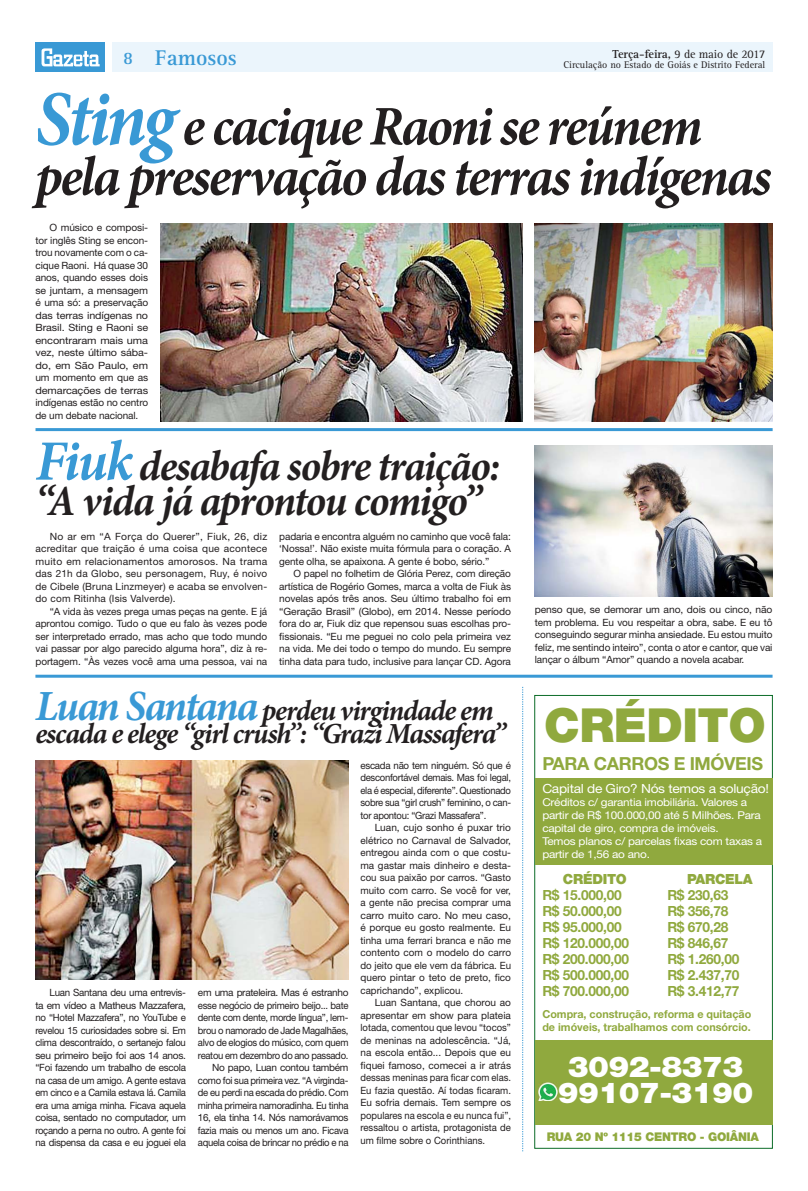
<style>
.page{position:relative;width:808px;height:1191px;background:#fff}
.page>*{position:absolute;margin:0;border:0;box-sizing:border-box;transform-origin:0 0}
.t1{font:italic 700 56px/50.3px "Minion Pro";letter-spacing:-.04em;color:#231f20;scale:.95 1}
.t2{font:900 47px "Helvetica Neue";letter-spacing:-.01em;color:#90a93e}
.t3{font:italic 700 43.1px/35px "Minion Pro";letter-spacing:-.03em;color:#231f20;scale:.96 1}
.t4{font:italic 700 29.1px/23px "Minion Pro";letter-spacing:-.04em;color:#231f20}
.t5{font:900 28.8px/26px "Helvetica Neue";letter-spacing:-.02em;color:#fff;text-align:center;scale:1.09 1}
.t6{font:700 22px "Rotis Serif";color:#3999d5}
.t7{font:700 18px "Helvetica Neue";letter-spacing:-.02em;color:#90a93e}
.t8{font:700 14px/16px "Helvetica Neue";letter-spacing:-.02em;color:#90a93e}
.t9{font:900 14px "Helvetica Neue";letter-spacing:-.02em;color:#90a93e}
.t10{font:12.6px "Helvetica Neue";letter-spacing:-.02em;color:#fff;scale:1.09 1}
.t11{font:12px "Rotis Serif";letter-spacing:-.01em;color:#231f20}
.t12{font:900 12px "Helvetica Neue";letter-spacing:-.02em;color:#90a93e}
.t13{font:700 11px/13px "Helvetica Neue";color:#90a93e}
.t14{font:10.8px/13px "Helvetica Neue";letter-spacing:-.02em;color:#fff;scale:1.09 1}
.t15{font:10px/12.5px "Helvetica Neue";letter-spacing:-.03em;color:#231f20;text-align:justify}
.t16{font:10px "Rotis Serif";color:#231f20}
.s1{font-weight:700}
.s2{font-size:18px}
.s3{font-size:78px;color:#3999d5}
.s4{font-size:57px;color:#3999d5}
.s5{font-size:43px;color:#3999d5}
</style>
<div class="page">
<div style="left:112px;top:43px;width:660px;height:29px;background:#ebf5fc"></div>
<div style="left:35px;top:43px;width:70px;height:29px;background:#3999d5"></div>
<svg style="left:42px;top:48px;width:58px;height:18px"></svg>
<hr style="left:35px;top:674px;width:737px;height:3px;background:#3999d5">
<div style="left:534px;top:695px;width:238px;height:453px;border:1px solid #0c6c28"></div>
<div style="left:535px;top:778px;width:237px;height:87px;background:#90a93e"></div>
<div style="left:535px;top:1039px;width:237px;height:85px;background:#90a93e"></div>
<img style="left:539px;top:1082px;width:18px;height:19px">
<img style="left:160px;top:223px;width:362px;height:198px">
<svg style="left:522px;top:687px;width:1px;height:464px"></svg>
<img style="left:35px;top:760px;width:313px;height:219px">
<hr style="left:36px;top:428px;width:737px;height:3px;background:#3999d5">
<img style="left:535px;top:445px;width:238px;height:152px">
<img style="left:534px;top:223px;width:238px;height:198px">
<p class="t11" style="left:612px;top:49px;width:154px"><span class="s1">Terça-feira,</span> 9 de maio de 2017</p>
<h3 class="t6" style="left:123px;top:50px;width:115px"><span class="s2">8</span> Famosos</h3>
<p class="t16" style="left:563px;top:61px;width:203px">Circulação no Estado de Goiás e Distrito Federal</p>
<h1 class="t1" style="left:35px;top:106px;width:776px"><span class="s3">Sting</span> e cacique Raoni se reúnem pela preservação das terras indígenas</h1>
<p class="t15" style="left:35px;top:222px;width:114px;text-indent:14px">O músico e composi&shy;tor inglês Sting se encon&shy;trou novamente com o ca&shy;cique Raoni. Há quase 30 anos, quando esses dois se juntam, a mensagem é uma só: a preservação das terras indígenas no Brasil. Sting e Raoni se encontraram mais uma vez, neste último sába&shy;do, em São Paulo, em um momento em que as demarcações de terras indígenas estão no centro de um debate nacional.</p>
<h3 class="t3" style="left:36px;top:452px;width:486px"><span class="s4">Fiuk</span> desabafa sobre traição: “A vida já aprontou comigo”</h3>
<p class="t15" style="left:36px;top:531px;width:233px;text-indent:14px">No ar em “A Força do Querer”, Fiuk, 26, diz acreditar que traição é uma coisa que acontece muito em relacionamentos amorosos. Na trama das 21h da Globo, seu personagem, Ruy, é noivo de Cibele (Bruna Linzmeyer) e acaba se envolven&shy;do com Ritinha (Isis Valverde).</p>
<p class="t15" style="left:36px;top:606px;width:233px;text-indent:14px">“A vida às vezes prega umas peças na gente. E já aprontou comigo. Tudo o que eu falo às vezes pode ser interpretado errado, mas acho que todo mundo vai passar por algo parecido alguma hora”, diz à re&shy;portagem. “Às vezes você ama uma pessoa, vai na</p>
<p class="t15" style="left:279px;top:531px;width:233px">padaria e encontra alguém no caminho que você fala: ‘Nossa!’. Não existe muita fórmula para o coração. A gente olha, se apaixona. A gente é bobo, sério.”</p>
<p class="t15" style="left:279px;top:568px;width:233px;text-indent:14px">O papel no folhetim de Glória Perez, com direção artística de Rogério Gomes, marca a volta de Fiuk às novelas após três anos. Seu último trabalho foi em “Geração Brasil” (Globo), em 2014. Nesse período fora do ar, Fiuk diz que repensou suas escolhas pro&shy;fissionais. “Eu me peguei no colo pela primeira vez na vida. Me dei todo o tempo do mundo. Eu sempre tinha data para tudo, inclusive para lançar CD. Agora</p>
<h3 class="t4" style="left:36px;top:701px;width:472px"><span class="s5">Luan Santana</span> perdeu virgindade em escada e elege “girl crush”: “Grazi Massafera”</h3>
<p class="t15" style="left:35px;top:987px;width:152px;text-indent:14px">Luan Santana deu uma entrevis&shy;ta em vídeo a Matheus Mazzafera, no “Hotel Mazzafera”, no YouTube e revelou 15 curiosidades sobre si. Em clima descontraído, o sertanejo falou seu primeiro beijo foi aos 14 anos. “Foi fazendo um trabalho de escola na casa de um amigo. A gente estava em cinco e a Camila estava lá. Camila era uma amiga minha. Ficava aquela coisa, sentado no computador, um roçando a perna no outro. A gente foi na dispensa da casa e eu joguei ela</p>
<p class="t15" style="left:198px;top:987px;width:152px;text-align:right">em uma prateleira. Mas é estranho esse negócio de primeiro beijo... bate dente com dente, morde língua”, lem&shy;brou o namorado de Jade Magalhães, alvo de elogios do músico, com quem reatou em dezembro do ano passado.<br>No papo, Luan contou também como foi sua primeira vez. “A virginda&shy;de eu perdi na escada do prédio. Com minha primeira namoradinha. Eu tinha 16, ela tinha 14. Nós namorávamos fazia mais ou menos um ano. Ficava aquela coisa de brincar no prédio e na</p>
<p class="t15" style="left:360px;top:759px;width:152px">escada não tem ninguém. Só que é desconfortável demais. Mas foi legal, ela é especial, diferente”. Questionado sobre sua “girl crush” feminino, o can&shy;tor apontou: “Grazi Massafera”.</p>
<p class="t15" style="left:360px;top:822px;width:152px;text-indent:14px">Luan, cujo sonho é puxar trio elétrico no Carnaval de Salvador, entregou ainda com o que costu&shy;ma gastar mais dinheiro e desta&shy;cou sua paixão por carros. “Gasto muito com carro. Se você for ver, a gente não precisa comprar uma carro muito caro. No meu caso, é porque eu gosto realmente. Eu tinha uma ferrari branca e não me contento com o modelo do carro do jeito que ele vem da fábrica. Eu quero pintar o teto de preto, fico caprichando”, explicou.</p>
<p class="t15" style="left:360px;top:997px;width:152px;text-indent:14px">Luan Santana, que chorou ao apresentar em show para plateia lotada, comentou que levou “tocos” de meninas na adolescência. “Já, na escola então... Depois que eu fiquei famoso, comecei a ir atrás dessas meninas para ficar com elas.<br>Eu fazia questão. Aí todas ficaram.<br>Eu sofria demais. Tem sempre os populares na escola e eu nunca fui”, ressaltou o artista, protagonista de um filme sobre o Corinthians.</p>
<p class="t15" style="left:535px;top:604px;width:239px">penso que, se demorar um ano, dois ou cinco, não tem problema. Eu vou respeitar a obra, sabe. E eu tô conseguindo segurar minha ansiedade. Eu estou muito feliz, me sentindo inteiro”, conta o ator e cantor, que vai lançar o álbum “Amor” quando a novela acabar.</p>
<h2 class="t2" style="left:544px;top:709px;width:223px">CRÉDITO</h2>
<h3 class="t7" style="left:542px;top:756px;width:222px">PARA CARROS E IMÓVEIS</h3>
<p class="t10" style="left:542px;top:783px;width:209px">Capital de Giro? Nós temos a solução!</p>
<p class="t14" style="left:542px;top:796px;width:203px">Créditos c/ garantia imobiliária. Valores a partir de R$ 100.000,00 até 5 Milhões. Para capital de giro, compra de imóveis.<br>Temos planos c/ parcelas fixas com taxas a partir de 1,56 ao ano.</p>
<h3 class="t9" style="left:563px;top:874px;width:65px">CRÉDITO</h3>
<h3 class="t8" style="left:542px;top:888px;width:88px">R$ 15.000,00<br>R$ 50.000,00<br>R$ 95.000,00<br>R$ 120.000,00<br>R$ 200.000,00<br>R$ 500.000,00<br>R$ 700.000,00</h3>
<p class="t13" style="left:542px;top:1009px;width:210px">Compra, construção, reforma e quitação de imóveis, trabalhamos com consórcio.</p>
<h3 class="t9" style="left:687px;top:874px;width:67px">PARCELA</h3>
<h3 class="t8" style="left:667px;top:888px;width:74px">R$ 230,63<br>R$ 356,78<br>R$ 670,28<br>R$ 846,67<br>R$ 1.260,00<br>R$ 2.437,70<br>R$ 3.412,77</h3>
<h3 class="t5" style="left:558px;top:1055px;width:181px">3092-8373<br>99107-3190</h3>
<p class="t12" style="left:547px;top:1132px;width:214px">RUA 20 Nº 1115 CENTRO - GOIÂNIA</p>
</div>
